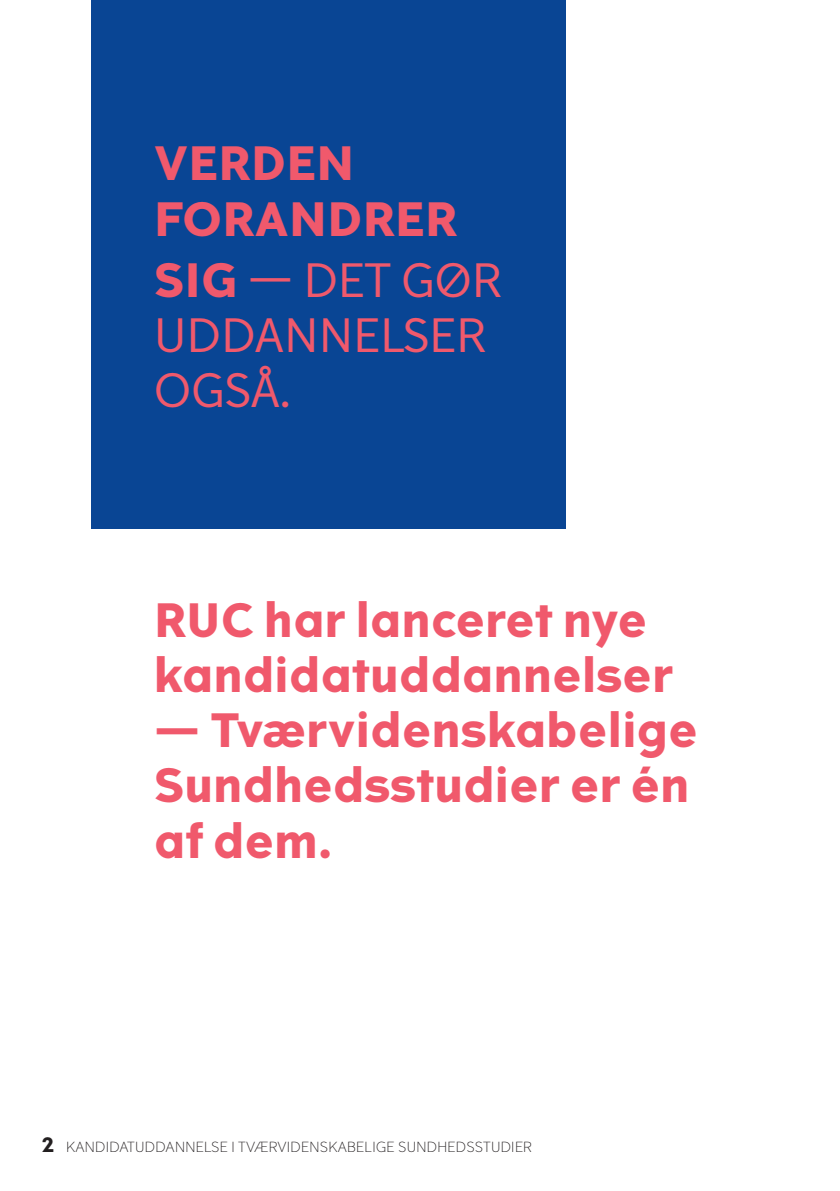
<style>
.page{position:relative;width:840px;height:1191px;background:#fff}
.page>*{position:absolute;margin:0;border:0;box-sizing:border-box;transform-origin:0 0}
.Heading_2_-_Bold_16{font:700 46px/55.2px "The Wave";letter-spacing:.01em;color:#f0596c}
.Heading_2_-_Bold_16-2{font:46px/55.2px "The Wave";letter-spacing:.01em;color:#f0596c}
.t1{font:300 14px "The Wave";letter-spacing:.025em;color:#231f20}
.s1{font-weight:700}
.s2{font-weight:700;font-size:20px}
</style>
<div class="page">
<div style="left:91px;top:0;width:474px;height:528px;background:#094594"></div>
<p class="Heading_2_-_Bold_16" style="left:154px;top:137px;width:304px">VERDEN<br>FORANDRER</p>
<p class="Heading_2_-_Bold_16-2" style="left:154px;top:252px;width:349px"><span class="s1">SIG</span> — DET GØR<br>UDDANNELSER<br>OGSÅ.</p>
<p class="Heading_2_-_Bold_16" style="left:154px;top:593px;width:520px">RUC har lanceret nye kandidatuddannelser</p>
<p class="Heading_2_-_Bold_16" style="left:154px;top:704px;width:544px">— Tværvidenskabelige<br>Sundhedsstudier er én af dem.</p>
<p class="t1" style="left:42px;top:1138px;width:491px"><span class="s2">2</span> KANDIDATUDDANNELSE I TVÆRVIDENSKABELIGE SUNDHEDSSTUDIER</p>
</div>
